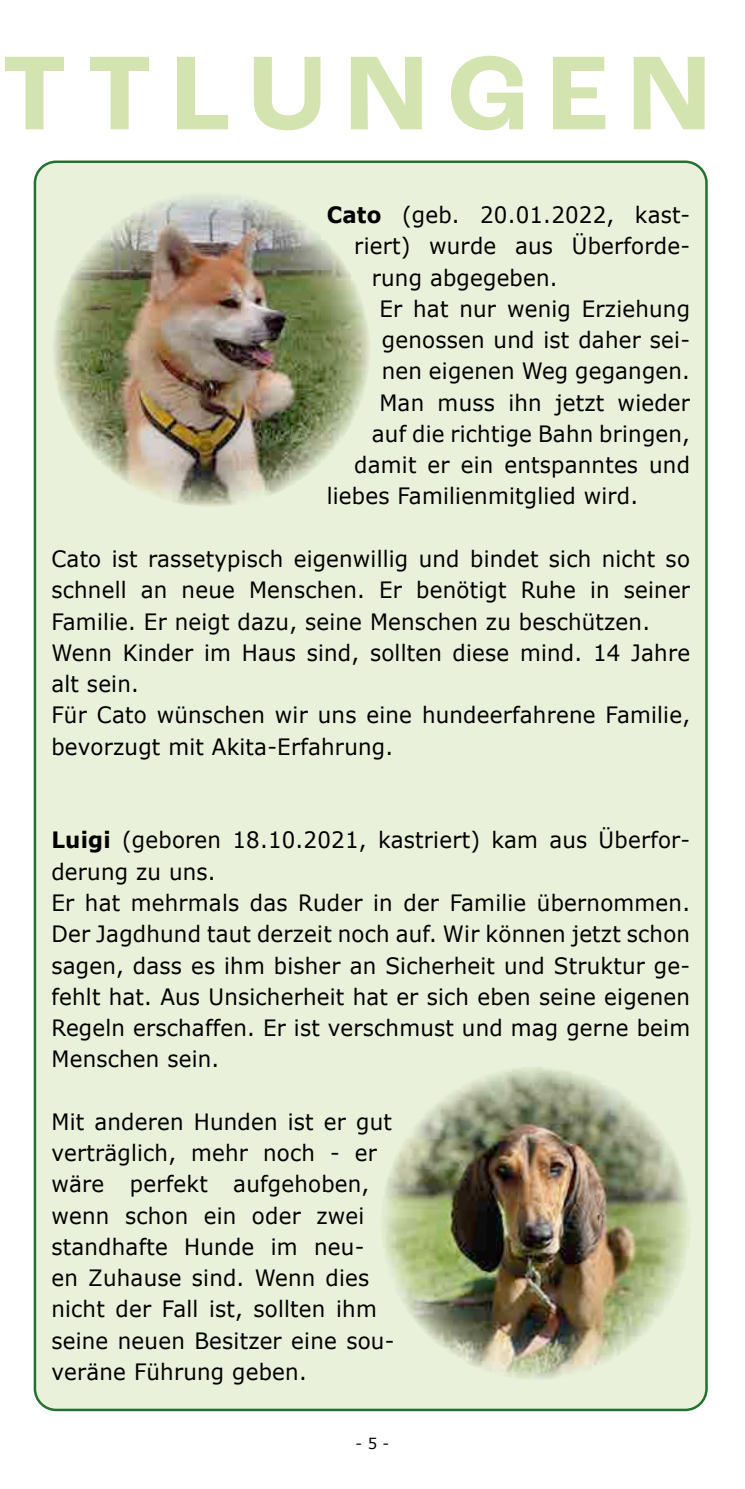
<style>
.page{position:relative;width:745px;height:1489px;background:#fff}
.page>*{position:absolute;margin:0;border:0;box-sizing:border-box;transform-origin:0 0}
.t1{font:700 110px "Roc Grotesk";letter-spacing:.19em;color:#d4e4b0}
.t2{font:22.5px/31.2px "Verdana";letter-spacing:.01em;color:#000;scale:.95 1}
.t3{font:15px "Verdana";color:#000}
.s1{font-weight:700}
</style>
<div class="page">
<div style="left:34px;top:160px;width:673px;height:1250px;background:#eaf1da"></div>
<img style="left:380px;top:1066px;width:310px;height:313px">
<img style="left:52px;top:192px;width:318px;height:315px">
<h1 class="t1" style="left:3px;top:25px;width:707px">TTLUNGEN</h1>
<p class="t2" style="left:326px;top:199px;width:383px"><span class="s1">Cato</span> (geb. 20.01.2022, kast-</p>
<p class="t2" style="left:354px;top:231px;width:355px">riert) wurde aus Überforde-</p>
<p class="t2" style="left:371px;top:262px;width:197px">rung abgegeben.</p>
<p class="t2" style="left:379px;top:293px;width:328px">Er hat nur wenig Erziehung</p>
<p class="t2" style="left:381px;top:324px;width:326px">genossen und ist daher sei-</p>
<p class="t2" style="left:381px;top:356px;width:326px">nen eigenen Weg gegangen.</p>
<p class="t2" style="left:379px;top:387px;width:328px">Man muss ihn jetzt wieder</p>
<p class="t2" style="left:371px;top:418px;width:336px">auf die richtige Bahn bringen,</p>
<p class="t2" style="left:354px;top:449px;width:355px">damit er ein entspanntes und</p>
<p class="t2" style="left:326px;top:481px;width:329px">liebes Familienmitglied wird.</p>
<p class="t2" style="left:51px;top:543px;width:673px">Cato ist rassetypisch eigenwillig und bindet sich nicht so schnell an neue Menschen. Er benötigt Ruhe in seiner Familie. Er neigt dazu, seine Menschen zu beschützen.<br>Wenn Kinder im Haus sind, sollten diese mind. 14 Jahre alt sein.<br>Für Cato wünschen wir uns eine hundeerfahrene Familie, bevorzugt mit Akita-Erfahrung.</p>
<p class="t2" style="left:51px;top:825px;width:673px"><span class="s1">Luigi</span> (geboren 18.10.2021, kastriert) kam aus Überfor&shy;derung zu uns.<br>Er hat mehrmals das Ruder in der Familie übernommen.<br>Der Jagdhund taut derzeit noch auf. Wir können jetzt schon sagen, dass es ihm bisher an Sicherheit und Struktur ge&shy;fehlt hat. Aus Unsicherheit hat er sich eben seine eigenen Regeln erschaffen. Er ist verschmust und mag gerne beim Menschen sein.</p>
<p class="t2" style="left:51px;top:1106px;width:362px">Mit anderen Hunden ist er gut verträglich, mehr noch - er wäre perfekt aufgehoben, wenn schon ein oder zwei standhafte Hunde im neu&shy;en Zuhause sind. Wenn dies nicht der Fall ist, sollten ihm seine neuen Besitzer eine sou&shy;veräne Führung geben.</p>
<p class="t3" style="left:355px;top:1433px;width:35px">- 5 -</p>
</div>
